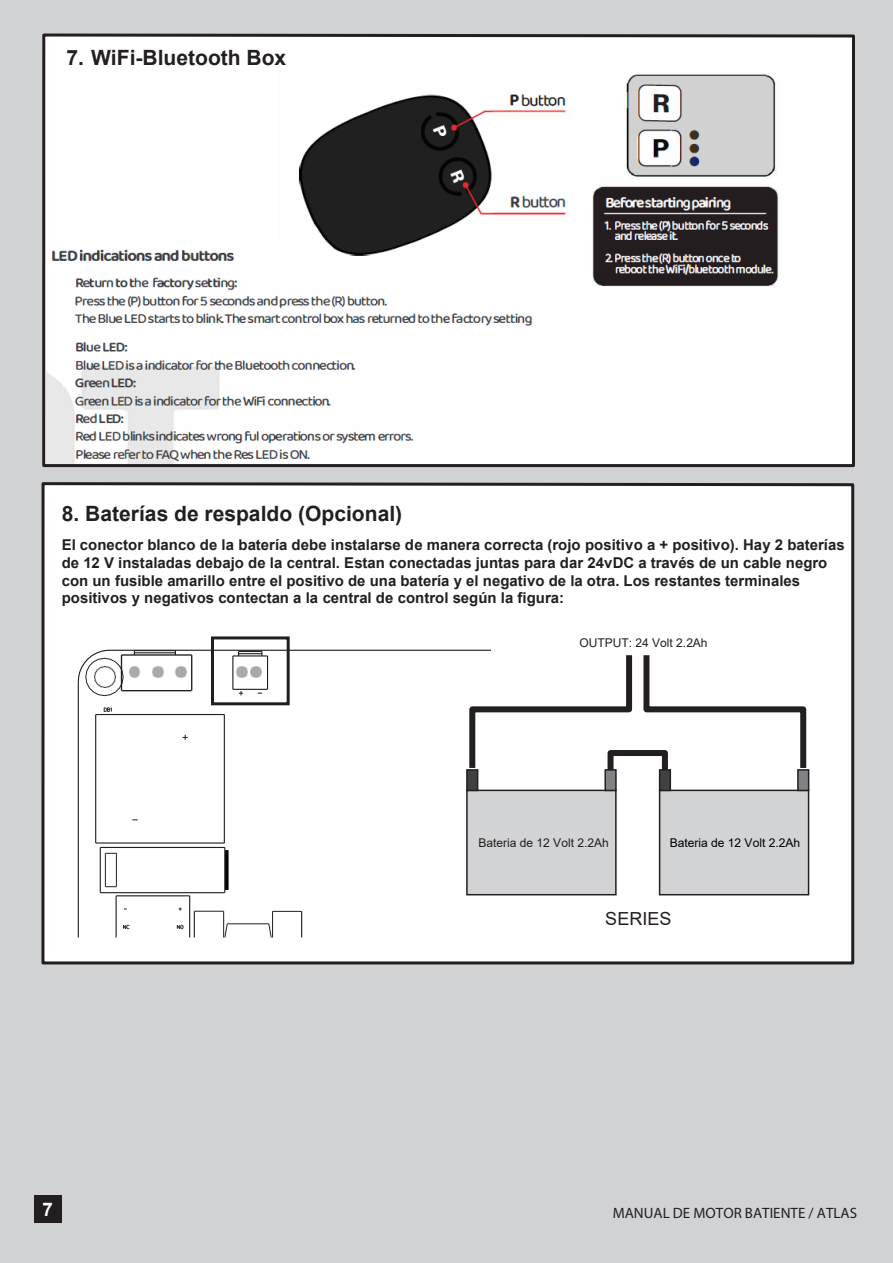
<style>
.page{position:relative;width:893px;height:1263px;background:#d1d2d4}
.page>*{position:absolute;margin:0;border:0;box-sizing:border-box;transform-origin:0 0}
.t1{font:700 21px "Arial";color:#231f20}
.t2{font:700 18.75px "Arial";color:#fff}
.t3{font:18px "Arial";color:#231f20}
.t4{font:700 15px/17.9px "Arial";color:#231f20}
.t5{font:15px "Myriad Pro";color:#231f20}
.t6{font:12px "Arial";color:#231f20}
.t7{font:12px "Arial";color:#000}
</style>
<div class="page">
<div style="left:34px;top:1195px;width:27px;height:28px;background:#231f20"></div>
<div style="left:41px;top:482px;width:814px;height:483px;background:#fff"></div>
<div style="left:211px;top:636px;width:79px;height:69px;border:3px solid #231f20"></div>
<div style="left:466px;top:790px;width:151px;height:105px;background:#d1d3d4;border:2px solid #231f20"></div>
<div style="left:466px;top:769px;width:12px;height:22px;background:#414042;border:2px solid #231f20"></div>
<div style="left:604px;top:769px;width:13px;height:22px;background:#808285;border:2px solid #231f20"></div>
<div style="left:659px;top:790px;width:150px;height:105px;background:#d1d3d4;border:2px solid #231f20"></div>
<div style="left:659px;top:769px;width:12px;height:22px;background:#414042;border:2px solid #231f20"></div>
<div style="left:797px;top:769px;width:12px;height:22px;background:#808285;border:2px solid #231f20"></div>
<hr style="left:78px;top:683px;width:1px;height:254px;background:#231f20">
<svg style="left:194px;top:912px;width:1px;height:25px"></svg>
<hr style="left:100px;top:847px;width:1px;height:46px;background:#231f20">
<hr style="left:116px;top:896px;width:1px;height:41px;background:#231f20">
<hr style="left:116px;top:853px;width:1px;height:34px;background:#231f20">
<hr style="left:189px;top:896px;width:1px;height:41px;background:#231f20">
<svg style="left:223px;top:911px;width:5px;height:27px"></svg>
<svg style="left:225px;top:850px;width:4px;height:40px"></svg>
<hr style="left:224px;top:847px;width:1px;height:46px;background:#231f20">
<hr style="left:224px;top:714px;width:1px;height:129px;background:#231f20">
<hr style="left:194px;top:911px;width:30px;height:1px;background:#231f20">
<hr style="left:105px;top:853px;width:1px;height:34px;background:#231f20">
<hr style="left:95px;top:714px;width:1px;height:129px;background:#231f20">
<svg style="left:268px;top:911px;width:34px;height:27px"></svg>
<hr style="left:227px;top:923px;width:42px;height:1px;background:#231f20">
<hr style="left:116px;top:895px;width:74px;height:1px;background:#231f20">
<hr style="left:100px;top:892px;width:125px;height:1px;background:#231f20">
<hr style="left:100px;top:847px;width:125px;height:1px;background:#231f20">
<hr style="left:96px;top:842px;width:128px;height:1px;background:#231f20">
<svg style="left:123px;top:924px;width:7px;height:5px"></svg>
<svg style="left:177px;top:924px;width:7px;height:5px"></svg>
<svg style="left:77px;top:649px;width:732px;height:125px;background:#efefef"></svg>
<div style="left:42px;top:33px;width:813px;height:435px;background:#fff"></div>
<img style="left:46px;top:247px;width:490px;height:216px">
<img style="left:276px;top:64px;width:506px;height:226px">
<h1 class="t1" style="left:66px;top:43px;width:221px">7. WiFi-Bluetooth Box</h1>
<h1 class="t1" style="left:62px;top:499px;width:342px">8. Baterías de respaldo (Opcional)</h1>
<p class="t4" style="left:62px;top:536px;width:785px">El conector blanco de la batería debe instalarse de manera correcta (rojo positivo a + positivo). Hay 2 baterías de 12 V instaladas debajo de la central. Estan conectadas juntas para dar 24vDC a través de un cable negro con un fusible amarillo entre el positivo de una batería y el negativo de la otra. Los restantes terminales positivos y negativos contectan a la central de control según la figura:</p>
<p class="t6" style="left:579px;top:634px;width:130px">OUTPUT: 24 Volt 2.2Ah</p>
<p class="t6" style="left:479px;top:834px;width:132px">Bateria de 12 Volt 2.2Ah</p>
<p class="t7" style="left:670px;top:834px;width:132px">Bateria de 12 Volt 2.2Ah</p>
<p class="t3" style="left:605px;top:906px;width:68px">SERIES</p>
<p class="t2" style="left:42px;top:1196px;width:12px">7</p>
<p class="t5" style="left:613px;top:1204px;width:246px">MANUAL DE MOTOR BATIENTE / ATLAS</p>
</div>
